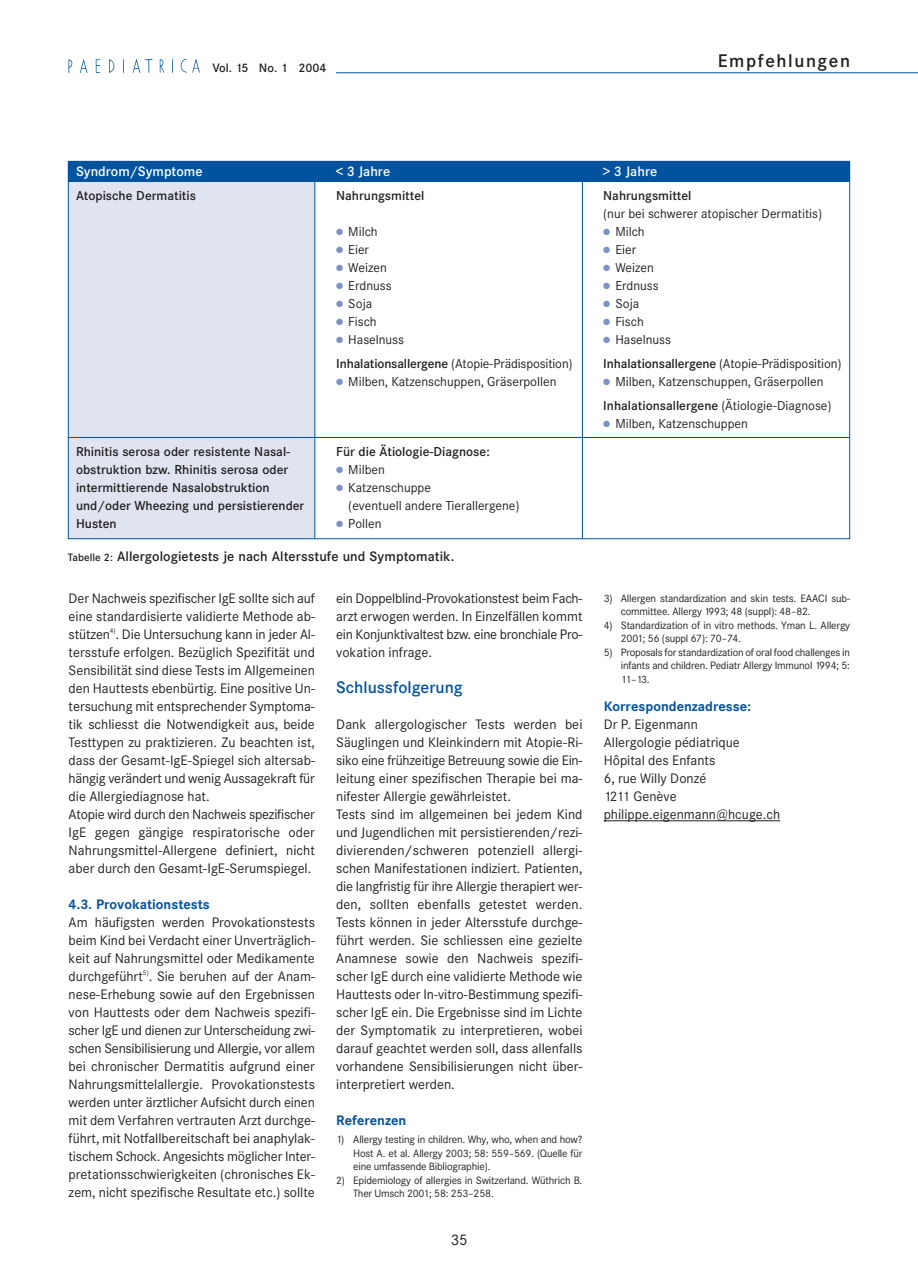
<style>
.page{position:relative;width:918px;height:1287px;background:#fff}
.page>*{position:absolute;margin:0;border:0;box-sizing:border-box;transform-origin:0 0}
.t1{font:500 18px "Corporate SBQ";letter-spacing:.09em;color:#231f20}
.t2{font:500 16.5px "Corporate SBQ";color:#0153a0}
.t3{font:15px "Corporate SBQ";color:#231f20}
.t4{font:13.5px/18px "Corporate SBQ";color:#231f20;text-align:justify}
.t5{font:500 13.5px "Corporate SBQ";letter-spacing:.005em;color:#231f20}
.t6{font:700 13.5px "Corporate SBQ";color:#0153a0}
.t7{font:500 13.5px "Corporate SBQ";color:#fff}
.t8{font:12.75px/24px "Corporate SBQ";color:#231f20}
.t9{font:500 12.75px "Corporate SBQ";color:#231f20}
.t10{font:500 12px "Corporate SBQ";color:#231f20}
.t11{font:10.5px/13.5px "Corporate SBQ";letter-spacing:-.015em;color:#231f20}
.t12{font:6.75px "Corporate SBQ";color:#231f20}
.s1{color:#7e92c6}
.s2{font-weight:500}
.s3{color:#fff}
.s4{font-size:10.5px}
</style>
<div class="page">
<img style="left:68px;top:59px;width:132px;height:14px">
<hr style="left:336px;top:72px;width:582px;height:1px;background:#0153a0">
<div style="left:68px;top:180px;width:247px;height:359px;background:#e0e4f1"></div>
<hr style="left:604px;top:820px;width:169px;height:1px;background:#231f20">
<div style="left:68px;top:162px;width:782px;height:20px;background:#0153a0"></div>
<hr style="left:314px;top:163px;width:1px;height:376px;background:#0153a0">
<hr style="left:68px;top:437px;width:782px;height:1px;background:#0153a0">
<hr style="left:582px;top:163px;width:1px;height:375px;background:#0153a0">
<p class="t10" style="left:212px;top:63px;width:116px">Vol. 15 No. 1 2004</p>
<h1 class="t1" style="left:718px;top:54px;width:134px">Empfehlungen</h1>
<p class="t7" style="left:76px;top:166px;width:128px">Syndrom/Symptome</p>
<p class="t7" style="left:336px;top:166px;width:56px">&lt; 3 Jahre</p>
<p class="t7" style="left:603px;top:166px;width:55px">&gt; 3 Jahre</p>
<p class="t9" style="left:76px;top:190px;width:122px">Atopische Dermatitis</p>
<p class="t9" style="left:336px;top:190px;width:90px">Nahrungsmittel</p>
<p class="t9" style="left:603px;top:190px;width:90px">Nahrungsmittel</p>
<p class="t8" style="left:603px;top:202px;width:220px">(nur bei schwerer atopischer Dermatitis)</p>
<p class="t8" style="left:336px;top:220px;width:43px"><span class="s1">●</span> Milch</p>
<p class="t8" style="left:603px;top:220px;width:43px"><span class="s1">●</span> Milch</p>
<p class="t8" style="left:336px;top:238px;width:34px"><span class="s1">●</span> Eier</p>
<p class="t8" style="left:603px;top:238px;width:34px"><span class="s1">●</span> Eier</p>
<p class="t8" style="left:336px;top:256px;width:52px"><span class="s1">●</span> Weizen</p>
<p class="t8" style="left:603px;top:256px;width:52px"><span class="s1">●</span> Weizen</p>
<p class="t8" style="left:336px;top:274px;width:57px"><span class="s1">●</span> Erdnuss</p>
<p class="t8" style="left:603px;top:274px;width:57px"><span class="s1">●</span> Erdnuss</p>
<p class="t8" style="left:336px;top:292px;width:38px"><span class="s1">●</span> Soja</p>
<p class="t8" style="left:603px;top:292px;width:38px"><span class="s1">●</span> Soja</p>
<p class="t8" style="left:336px;top:310px;width:42px"><span class="s1">●</span> Fisch</p>
<p class="t8" style="left:603px;top:310px;width:42px"><span class="s1">●</span> Fisch</p>
<p class="t8" style="left:336px;top:328px;width:69px"><span class="s1">●</span> Haselnuss</p>
<p class="t8" style="left:603px;top:328px;width:69px"><span class="s1">●</span> Haselnuss</p>
<p class="t8" style="left:336px;top:352px;width:238px"><span class="s2">Inhalationsallergene</span> (Atopie-Prädisposition)</p>
<p class="t8" style="left:603px;top:352px;width:240px"><span class="s2">Inhalationsallergene</span> (Atopie-Prädisposition)</p>
<p class="t8" style="left:336px;top:370px;width:222px"><span class="s1">●</span> Milben, Katzenschuppen, Gräserpollen</p>
<p class="t8" style="left:603px;top:370px;width:230px"><span class="s1">●</span> Milben, Katzenschuppen, Gräserpollen<br><span class="s2">Inhalationsallergene</span> (Ätiologie-Diagnose)</p>
<p class="t8" style="left:603px;top:412px;width:146px"><span class="s1">●</span> Milben, Katzenschuppen</p>
<p class="t9" style="left:76px;top:447px;width:216px">Rhinitis serosa oder resistente Nasal-</p>
<p class="t9" style="left:336px;top:447px;width:155px">Für die Ätiologie-Diagnose:</p>
<p class="t9" style="left:76px;top:465px;width:214px">obstruktion bzw. Rhinitis serosa oder</p>
<p class="t8" style="left:336px;top:459px;width:50px"><span class="s1">●</span> Milben</p>
<p class="t9" style="left:76px;top:483px;width:195px">intermittierende Nasalobstruktion</p>
<p class="t8" style="left:336px;top:477px;width:96px"><span class="s1">●</span> Katzenschuppe</p>
<p class="t9" style="left:76px;top:501px;width:230px">und/oder Wheezing und persistierender</p>
<p class="t8" style="left:336px;top:495px;width:185px"><span class="s3">●</span> (eventuell andere Tierallergene)</p>
<p class="t9" style="left:76px;top:519px;width:42px">Husten</p>
<p class="t8" style="left:336px;top:513px;width:47px"><span class="s1">●</span> Pollen</p>
<p class="t5" style="left:68px;top:551px;width:388px"><span class="s4">Tabelle 2:</span> Allergologietests je nach Altersstufe und Symptomatik.</p>
<p class="t4" style="left:69px;top:591px;width:248px">Der Nachweis spezifischer IgE sollte sich auf eine standardisierte validierte Methode ab&shy;stützen . Die Untersuchung kann in jeder Al-</p>
<p class="t12" style="left:110px;top:628px;width:7px">4)</p>
<p class="t4" style="left:69px;top:645px;width:248px;text-align:left">tersstufe erfolgen. Bezüglich Spezifität und Sensibilität sind diese Tests im Allgemeinen den Hauttests ebenbürtig. Eine positive Un&shy;tersuchung mit entsprechender Symptoma&shy;tik schliesst die Notwendigkeit aus, beide Testtypen zu praktizieren. Zu beachten ist, dass der Gesamt-IgE-Spiegel sich altersab&shy;hängig verändert und wenig Aussagekraft für die Allergiediagnose hat.<br>Atopie wird durch den Nachweis spezifischer IgE gegen gängige respiratorische oder Nahrungsmittel-Allergene definiert, nicht aber durch den Gesamt-IgE-Serumspiegel.</p>
<p class="t6" style="left:69px;top:899px;width:143px">4.3. Provokationstests</p>
<p class="t4" style="left:69px;top:915px;width:248px">Am häufigsten werden Provokationstests beim Kind bei Verdacht einer Unverträglich&shy;keit auf Nahrungsmittel oder Medikamente durchgeführt . Sie beruhen auf der Anam-</p>
<p class="t12" style="left:143px;top:970px;width:7px">5)</p>
<p class="t4" style="left:69px;top:987px;width:248px">nese-Erhebung sowie auf den Ergebnissen von Hauttests oder dem Nachweis spezifi&shy;scher IgE und dienen zur Unterscheidung zwi&shy;schen Sensibilisierung und Allergie, vor allem bei chronischer Dermatitis aufgrund einer Nahrungsmittelallergie. Provokationstests werden unter ärztlicher Aufsicht durch einen mit dem Verfahren vertrauten Arzt durchge&shy;führt, mit Notfallbereitschaft bei anaphylak&shy;tischem Schock. Angesichts möglicher Inter&shy;pretationsschwierigkeiten (chronisches Ek&shy;zem, nicht spezifische Resultate etc.) sollte</p>
<p class="t4" style="left:336px;top:591px;width:248px">ein Doppelblind-Provokationstest beim Fach&shy;arzt erwogen werden. In Einzelfällen kommt ein Konjunktivaltest bzw. eine bronchiale Pro&shy;vokation infrage.</p>
<p class="t2" style="left:336px;top:681px;width:128px">Schlussfolgerung</p>
<p class="t4" style="left:336px;top:717px;width:248px;text-align:left">Dank allergologischer Tests werden bei Säuglingen und Kleinkindern mit Atopie-Ri&shy;siko eine frühzeitige Betreuung sowie die Ein&shy;leitung einer spezifischen Therapie bei ma&shy;nifester Allergie gewährleistet.<br>Tests sind im allgemeinen bei jedem Kind und Jugendlichen mit persistierenden/rezi&shy;divierenden/schweren potenziell allergi&shy;schen Manifestationen indiziert. Patienten, die langfristig für ihre Allergie therapiert wer&shy;den, sollten ebenfalls getestet werden.<br>Tests können in jeder Altersstufe durchge&shy;führt werden. Sie schliessen eine gezielte Anamnese sowie den Nachweis spezifi&shy;scher IgE durch eine validierte Methode wie Hauttests oder In-vitro-Bestimmung spezifi&shy;scher IgE ein. Die Ergebnisse sind im Lichte der Symptomatik zu interpretieren, wobei darauf geachtet werden soll, dass allenfalls vorhandene Sensibilisierungen nicht über&shy;interpretiert werden.</p>
<p class="t6" style="left:336px;top:1115px;width:72px">Referenzen</p>
<p class="t11" style="left:353px;top:1134px;width:231px;text-align:justify;text-indent:-17px">1) Allergy testing in children. Why, who, when and how?<br>Host A. et al. Allergy 2003; 58: 559–569. (Quelle für eine umfassende Bibliographie).</p>
<p class="t11" style="left:353px;top:1174px;width:231px;text-indent:-17px">2) Epidemiology of allergies in Switzerland. Wüthrich B.<br>Ther Umsch 2001; 58: 253–258.</p>
<p class="t3" style="left:451px;top:1234px;width:19px">35</p>
<p class="t11" style="left:621px;top:592px;width:231px;text-indent:-17px">3) Allergen standardization and skin tests. EAACI sub&shy;committee. Allergy 1993; 48 (suppl): 48–82.</p>
<p class="t11" style="left:621px;top:619px;width:231px;text-indent:-17px">4) Standardization of in vitro methods. Yman L. Allergy<br>2001; 56 (suppl 67): 70–74.</p>
<p class="t11" style="left:621px;top:646px;width:231px;text-align:justify;text-indent:-17px">5) Proposals for standardization of oral food challenges in infants and children. Pediatr Allergy Immunol 1994; 5:<br>11–13.</p>
<p class="t6" style="left:604px;top:701px;width:149px">Korrespondenzadresse:</p>
<p class="t4" style="left:604px;top:717px;width:178px;text-align:left">Dr P. Eigenmann<br>Allergologie pédiatrique<br>Hôpital des Enfants<br>6, rue Willy Donzé<br>1211 Genève philippe.eigenmann@hcuge.ch</p>
</div>
